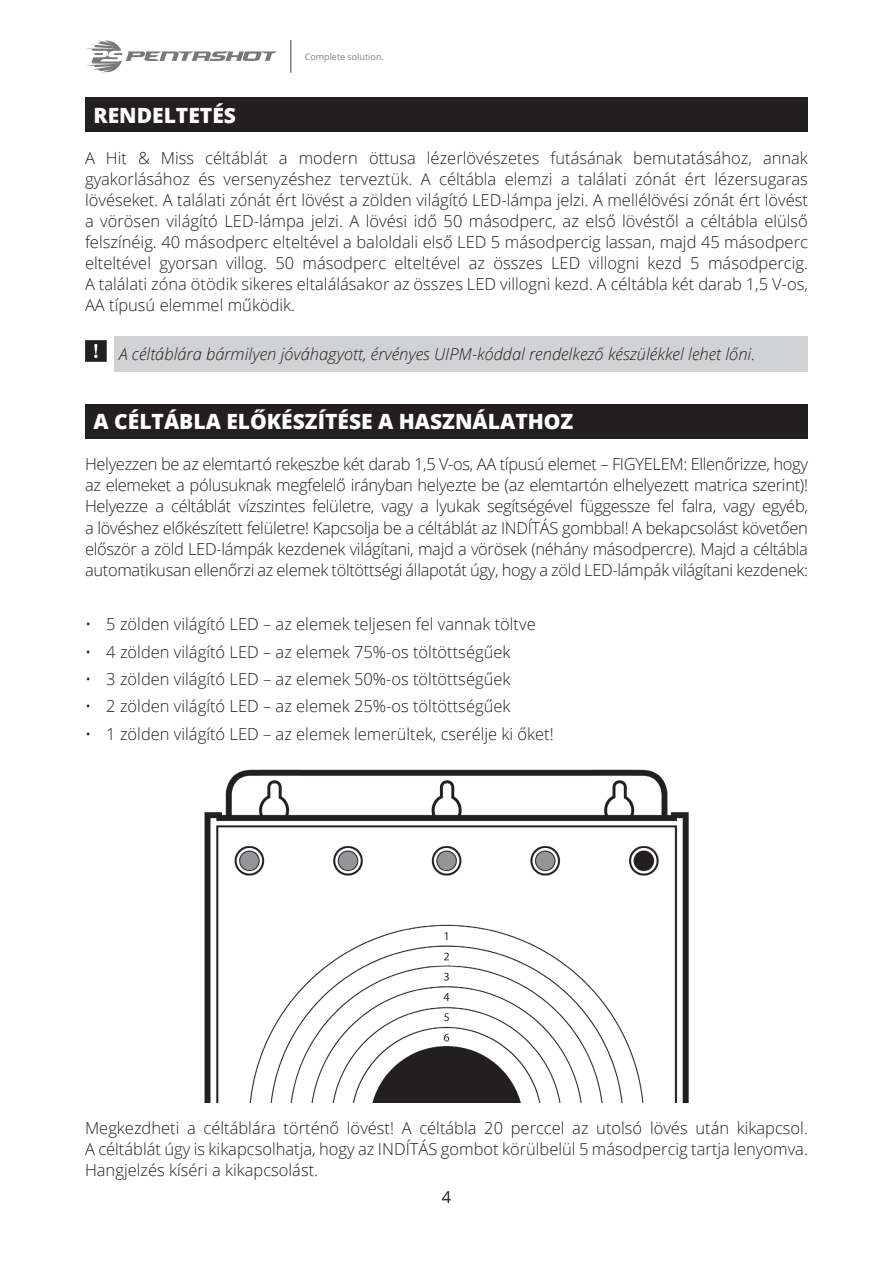
<style>
.page{position:relative;width:893px;height:1263px;background:#fff}
.page>*{position:absolute;margin:0;border:0;box-sizing:border-box;transform-origin:0 0}
.t1{font:800 21px "Open Sans";color:#fff}
.t2{font:300 16.5px/21px "Open Sans";color:#231f20;text-align:justify}
.t3{font:italic 300 16.5px "Open Sans";color:#231f20}
.t4{font:16.5px "Open Sans";color:#231f20}
.t5{font:9px "Open Sans";color:#808285}
</style>
<div class="page">
<svg style="left:86px;top:40px;width:191px;height:33px"></svg>
<hr style="left:290px;top:40px;width:1px;height:33px;background:#808285">
<div style="left:85px;top:98px;width:723px;height:34px;background:#231f20"></div>
<div style="left:115px;top:336px;width:693px;height:36px;background:#d1d2d4"></div>
<img style="left:85px;top:340px;width:21px;height:21px">
<div style="left:85px;top:404px;width:723px;height:34px;background:#231f20"></div>
<img style="left:204px;top:769px;width:485px;height:333px">
<p class="t5" style="left:305px;top:50px;width:81px">Complete solution.</p>
<p class="t1" style="left:94px;top:99px;width:144px">RENDELTETÉS</p>
<p class="t2" style="left:85px;top:147px;width:724px">A Hit &amp; Miss céltáblát a modern öttusa lézerlövészetes futásának bemutatásához, annak gyakorlásához és versenyzéshez terveztük. A céltábla elemzi a találati zónát ért lézersugaras lövéseket. A találati zónát ért lövést a zölden világító LED-lámpa jelzi. A mellélövési zónát ért lövést a vörösen világító LED-lámpa jelzi. A lövési idő 50 másodperc, az első lövéstől a céltábla elülső felszínéig. 40 másodperc elteltével a baloldali első LED 5 másodpercig lassan, majd 45 másodperc elteltével gyorsan villog. 50 másodperc elteltével az összes LED villogni kezd 5 másodpercig.<br>A találati zóna ötödik sikeres eltalálásakor az összes LED villogni kezd. A céltábla két darab 1,5 V-os, AA típusú elemmel működik.</p>
<p class="t3" style="left:119px;top:343px;width:638px">A céltáblára bármilyen jóváhagyott, érvényes UIPM-kóddal rendelkező készülékkel lehet lőni.</p>
<p class="t1" style="left:94px;top:406px;width:481px">A CÉLTÁBLA ELŐKÉSZÍTÉSE A HASZNÁLATHOZ</p>
<p class="t2" style="left:85px;top:453px;width:724px">Helyezzen be az elemtartó rekeszbe két darab 1,5 V-os, AA típusú elemet – FIGYELEM: Ellenőrizze, hogy az elemeket a pólusuknak megfelelő irányban helyezte be (az elemtartón elhelyezett matrica szerint)!<br>Helyezze a céltáblát vízszintes felületre, vagy a lyukak segítségével függessze fel falra, vagy egyéb, a lövéshez előkészített felületre! Kapcsolja be a céltáblát az INDÍTÁS gombbal! A bekapcsolást követően először a zöld LED-lámpák kezdenek világítani, majd a vörösek (néhány másodpercre). Majd a céltábla automatikusan ellenőrzi az elemek töltöttségi állapotát úgy, hogy a zöld LED-lámpák világítani kezdenek:</p>
<p class="t2" style="left:85px;top:613px;width:452px">• 5 zölden világító LED – az elemek teljesen fel vannak töltve</p>
<p class="t2" style="left:85px;top:641px;width:427px">• 4 zölden világító LED – az elemek 75%-os töltöttségűek</p>
<p class="t2" style="left:85px;top:668px;width:427px">• 3 zölden világító LED – az elemek 50%-os töltöttségűek</p>
<p class="t2" style="left:85px;top:695px;width:427px">• 2 zölden világító LED – az elemek 25%-os töltöttségűek</p>
<p class="t2" style="left:85px;top:723px;width:470px">• 1 zölden világító LED – az elemek lemerültek, cserélje ki őket!</p>
<p class="t2" style="left:85px;top:1117px;width:724px">Megkezdheti a céltáblára történő lövést! A céltábla 20 perccel az utolsó lövés után kikapcsol.<br>A céltáblát úgy is kikapcsolhatja, hogy az INDÍTÁS gombot körülbelül 5 másodpercig tartja lenyomva.<br>Hangjelzés kíséri a kikapcsolást.</p>
<p class="t4" style="left:442px;top:1185px;width:11px">4</p>
</div>
